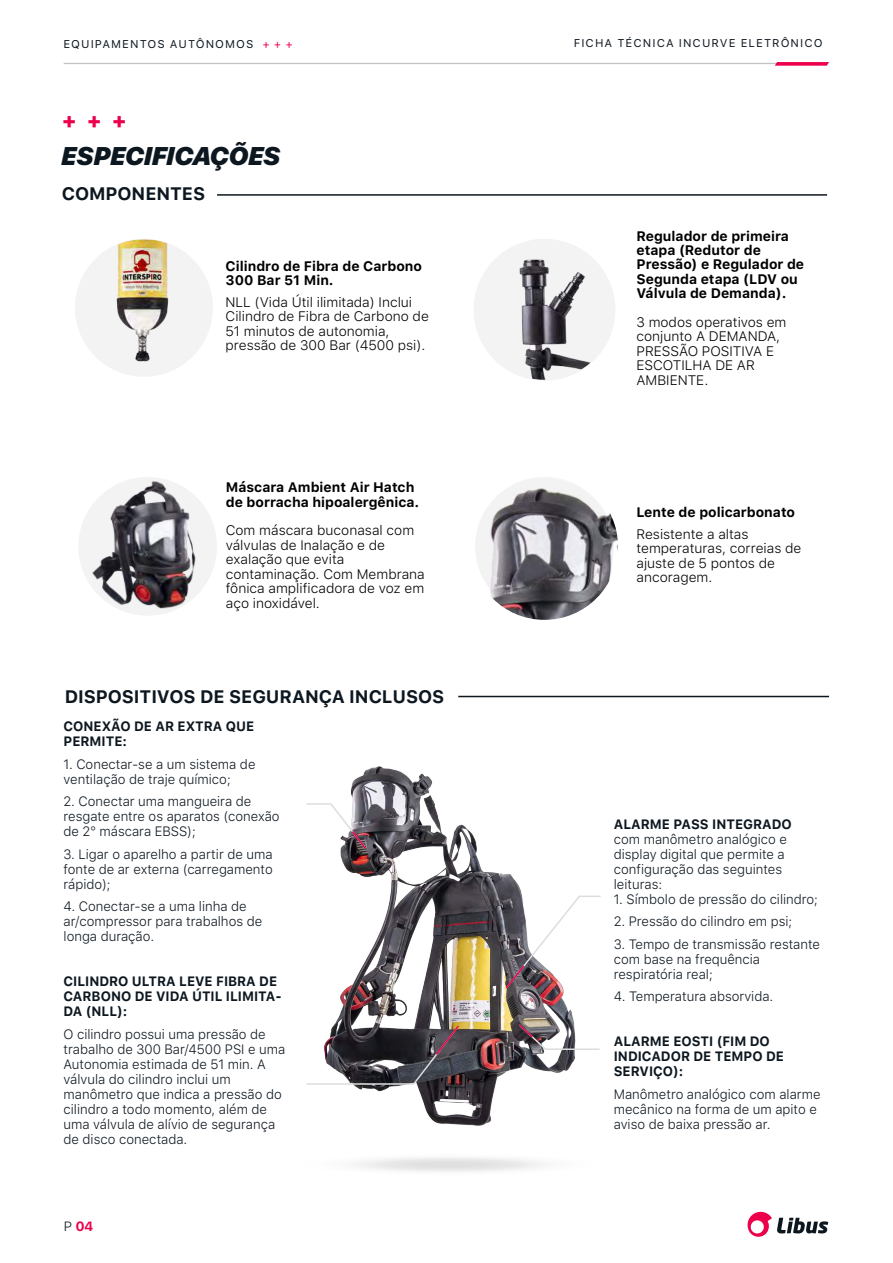
<style>
.page{position:relative;width:893px;height:1263px;background:#fff}
.page>*{position:absolute;margin:0;border:0;box-sizing:border-box;transform-origin:0 0}
.t1{font:italic 900 25.5px "SF Pro Display";letter-spacing:-.005em;color:#0d1720}
.t2{font:800 21px "SF Pro Text";color:#ec004b}
.t3{font:700 18px "SF Pro Text";letter-spacing:-.005em;color:#0d1720}
.t4{font:300 13.8px/14.4px "SF Pro Text";color:#000}
.t5{font:700 13.8px/14.4px "SF Pro Text";color:#000}
.t6{font:300 13.5px/15px "SF Pro Text";color:#0d1720}
.t7{font:700 13.5px/15px "SF Pro Text";color:#0d1720}
.t8{font:700 13.35px "SF Pro Display";color:#ec004b}
.t9{font:11.25px "SF Pro Display";letter-spacing:.15em;color:#0d1720}
.s1{color:#ec004b}
.s2{font-family:"SF Pro Text";font-weight:300;color:#0d1720}
</style>
<div class="page">
<div style="left:70px;top:469px;width:155px;height:155px;border:8px solid #fff;border-radius:50%"></div>
<img style="left:78px;top:473px;width:143px;height:145px">
<div style="left:467px;top:469px;width:155px;height:155px;border:8px solid #fff;border-radius:50%"></div>
<img style="left:471px;top:473px;width:147px;height:147px;border-radius:73px">
<div style="left:67px;top:231px;width:154px;height:154px;border:8px solid #fff;border-radius:50%"></div>
<img style="left:75px;top:239px;width:138px;height:135px">
<div style="left:465px;top:231px;width:159px;height:158px;border:8px solid #fff;border-radius:50%"></div>
<img style="left:474px;top:238px;width:141px;height:142px;border-radius:71px">
<hr style="left:217px;top:194px;width:610px;height:2px;background:#0d1720">
<hr style="left:458px;top:696px;width:371px;height:1px;background:#0d1720">
<svg style="left:281px;top:1151px;width:337px;height:26px"></svg>
<img style="left:291px;top:766px;width:317px;height:394px">
<svg style="left:504px;top:895px;width:98px;height:95px"></svg>
<svg style="left:517px;top:1023px;width:84px;height:28px"></svg>
<svg style="left:305px;top:802px;width:62px;height:48px"></svg>
<svg style="left:305px;top:1024px;width:156px;height:61px"></svg>
<svg style="left:747px;top:1211px;width:81px;height:26px"></svg>
<hr style="left:64px;top:63px;width:755px;height:1px;background:#c3c3c2">
<svg style="left:775px;top:62px;width:54px;height:4px"></svg>
<p class="t9" style="left:64px;top:36px;width:230px">EQUIPAMENTOS AUTÔNOMOS <span class="s1">+ + +</span></p>
<p class="t9" style="left:574px;top:35px;width:250px">FICHA TÉCNICA INCURVE ELETRÔNICO</p>
<h2 class="t2" style="left:62px;top:106px;width:66px">+ + +</h2>
<h1 class="t1" style="left:61px;top:138px;width:220px">ESPECIFICAÇÕES</h1>
<h3 class="t3" style="left:62px;top:181px;width:145px">COMPONENTES</h3>
<p class="t5" style="left:226px;top:258px;width:198px">Cilindro de Fibra de Carbono<br>300 Bar 51 Min.</p>
<p class="t4" style="left:226px;top:294px;width:205px">NLL (Vida Útil ilimitada) Inclui<br>Cilindro de Fibra de Carbono de<br>51 minutos de autonomia, pressão de 300 Bar (4500 psi).</p>
<p class="t5" style="left:226px;top:479px;width:195px">Máscara Ambient Air Hatch de borracha hipoalergênica.</p>
<p class="t4" style="left:226px;top:523px;width:201px">Com máscara buconasal com válvulas de Inalação e de exalação que evita contaminação. Com Membrana fônica amplificadora de voz em aço inoxidável.</p>
<h3 class="t3" style="left:65px;top:683px;width:381px">DISPOSITIVOS DE SEGURANÇA INCLUSOS</h3>
<p class="t7" style="left:64px;top:718px;width:192px">CONEXÃO DE AR EXTRA QUE<br>PERMITE:</p>
<p class="t6" style="left:64px;top:756px;width:193px">1. Conectar-se a um sistema de ventilação de traje químico;</p>
<p class="t6" style="left:64px;top:793px;width:218px">2. Conectar uma mangueira de resgate entre os aparatos (conexão de 2° máscara EBSS);</p>
<p class="t6" style="left:64px;top:846px;width:211px;text-align:justify">3. Ligar o aparelho a partir de uma fonte de ar externa (carregamento rápido);</p>
<p class="t6" style="left:64px;top:898px;width:200px">4. Conectar-se a uma linha de ar/compressor para trabalhos de longa duração.</p>
<p class="t7" style="left:64px;top:973px;width:220px">CILINDRO ULTRA LEVE FIBRA DE<br>CARBONO DE VIDA ÚTIL ILIMITA-<br>DA (NLL):</p>
<p class="t6" style="left:64px;top:1026px;width:223px">O cilindro possui uma pressão de trabalho de 300 Bar/4500 PSI e uma<br>Autonomia estimada de 51 min. A válvula do cilindro inclui um manômetro que indica a pressão do cilindro a todo momento, além de uma válvula de alívio de segurança de disco conectada.</p>
<p class="t8" style="left:64px;top:1219px;width:31px"><span class="s2">P</span> 04</p>
<p class="t5" style="left:636px;top:228px;width:169px">Regulador de primeira etapa (Redutor de<br>Pressão) e Regulador de<br>Segunda etapa (LDV ou<br>Válvula de Demanda).</p>
<p class="t4" style="left:636px;top:314px;width:152px">3 modos operativos em conjunto A DEMANDA,<br>PRESSÃO POSITIVA E<br>ESCOTILHA DE AR<br>AMBIENTE.</p>
<p class="t5" style="left:636px;top:504px;width:160px">Lente de policarbonato</p>
<p class="t4" style="left:636px;top:526px;width:166px">Resistente a altas temperaturas, correias de ajuste de 5 pontos de ancoragem.</p>
<p class="t7" style="left:614px;top:816px;width:180px">ALARME PASS INTEGRADO</p>
<p class="t6" style="left:614px;top:831px;width:175px">com manômetro analógico e display digital que permite a configuração das seguintes leituras:</p>
<p class="t6" style="left:614px;top:891px;width:206px">1. Símbolo de pressão do cilindro;</p>
<p class="t6" style="left:614px;top:913px;width:180px">2. Pressão do cilindro em psi;</p>
<p class="t6" style="left:614px;top:936px;width:208px">3. Tempo de transmissão restante com base na frequência respiratória real;</p>
<p class="t6" style="left:614px;top:988px;width:161px">4. Temperatura absorvida.</p>
<p class="t7" style="left:614px;top:1033px;width:172px">ALARME EOSTI (FIM DO<br>INDICADOR DE TEMPO DE<br>SERVIÇO):</p>
<p class="t6" style="left:614px;top:1086px;width:208px">Manômetro analógico com alarme mecânico na forma de um apito e aviso de baixa pressão ar.</p>
</div>
